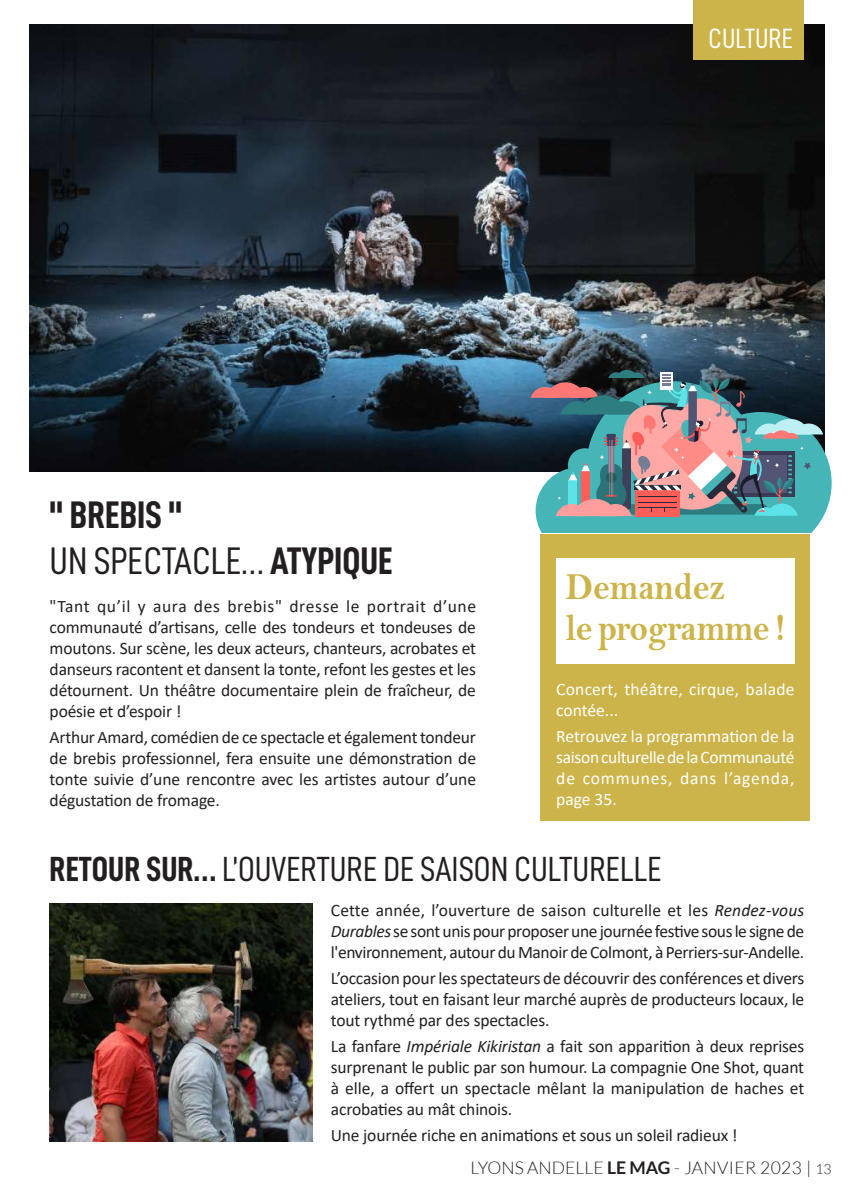
<style>
.page{position:relative;width:854px;height:1191px;background:#fff}
.page>*{position:absolute;margin:0;border:0;box-sizing:border-box;transform-origin:0 0}
.t1{font:38.5px "D DIN Condensed";color:#231f20}
.t2{font:38.5px/40.2px "Bell MT Bold";letter-spacing:-.005em;color:#ccb44a;scale:.9 1}
.t3{font:38.5px "D DIN Condensed Bold";color:#231f20}
.t4{font:35px "D DIN Condensed";color:#231f20}
.t5{font:28px "D DIN Condensed";color:#fff}
.t6{font:17.5px/21px "Calibri";letter-spacing:-.01em;color:#231f20;text-align:justify}
.t7{font:17.5px/21px "Calibri";letter-spacing:.01em;color:#fff}
.t8{font:300 17.5px "Lato";color:#231f20}
.s1{font-family:"D DIN Condensed Bold"}
.s2{font-style:italic}
.s3{font-weight:700}
.s4{font-size:14px}
</style>
<div class="page">
<img style="left:30px;top:25px;width:793px;height:446px">
<div style="left:693px;top:0;width:111px;height:60px;background:#ccb44a"></div>
<img style="left:50px;top:903px;width:263px;height:238px">
<div style="left:540px;top:534px;width:269px;height:287px;background:#ccb44a"></div>
<div style="left:556px;top:558px;width:238px;height:105px;background:#fff"></div>
<svg style="left:536px;top:381px;width:295px;height:152px;background:#5db8bb"></svg>
<svg style="left:530px;top:370px;width:292px;height:146px;background:#717d84"></svg>
<h3 class="t5" style="left:708px;top:23px;width:86px">CULTURE</h3>
<h1 class="t3" style="left:50px;top:493px;width:134px">" BREBIS "</h1>
<h1 class="t1" style="left:50px;top:539px;width:344px">UN SPECTACLE… <span class="s1">ATYPIQUE</span></h1>
<p class="t6" style="left:50px;top:595px;width:428px">"Tant qu’il y aura des brebis" dresse le portrait d’une communauté d’artisans, celle des tondeurs et tondeuses de moutons. Sur scène, les deux acteurs, chanteurs, acrobates et danseurs racontent et dansent la tonte, refont les gestes et les détournent. Un théâtre documentaire plein de fraîcheur, de poésie et d’espoir !</p>
<p class="t6" style="left:50px;top:726px;width:428px">Arthur Amard, comédien de ce spectacle et également tondeur de brebis professionnel, fera ensuite une démonstration de tonte suivie d’une rencontre avec les artistes autour d’une dégustation de fromage.</p>
<h1 class="t2" style="left:565px;top:567px;width:245px">Demandez<br>le programme !</h1>
<p class="t7" style="left:556px;top:678px;width:240px">Concert, théâtre, cirque, balade contée...</p>
<p class="t7" style="left:556px;top:725px;width:240px;text-align:justify">Retrouvez la programmation de la saison culturelle de la Communauté de communes, dans l’agenda, page 35.</p>
<h2 class="t4" style="left:50px;top:849px;width:613px"><span class="s1">RETOUR SUR…</span> L’OUVERTURE DE SAISON CULTURELLE</h2>
<p class="t6" style="left:331px;top:899px;width:475px">Cette année, l’ouverture de saison culturelle et les <span class="s2">Rendez-vous Durables</span> se sont unis pour proposer une journée festive sous le signe de l'environnement, autour du Manoir de Colmont, à Perriers-sur-Andelle.</p>
<p class="t6" style="left:331px;top:967px;width:475px">L’occasion pour les spectateurs de découvrir des conférences et divers ateliers, tout en faisant leur marché auprès de producteurs locaux, le tout rythmé par des spectacles.</p>
<p class="t6" style="left:331px;top:1035px;width:474px">La fanfare <span class="s2">Impériale Kikiristan</span> a fait son apparition à deux reprises surprenant le public par son humour. La compagnie One Shot, quant à elle, a offert un spectacle mêlant la manipulation de haches et acrobaties au mât chinois.</p>
<p class="t6" style="left:331px;top:1124px;width:408px">Une journée riche en animations et sous un soleil radieux !</p>
<p class="t8" style="left:470px;top:1158px;width:362px">LYONS ANDELLE <span class="s3">LE MAG</span> - JANVIER 2023 | <span class="s4">13</span></p>
</div>
